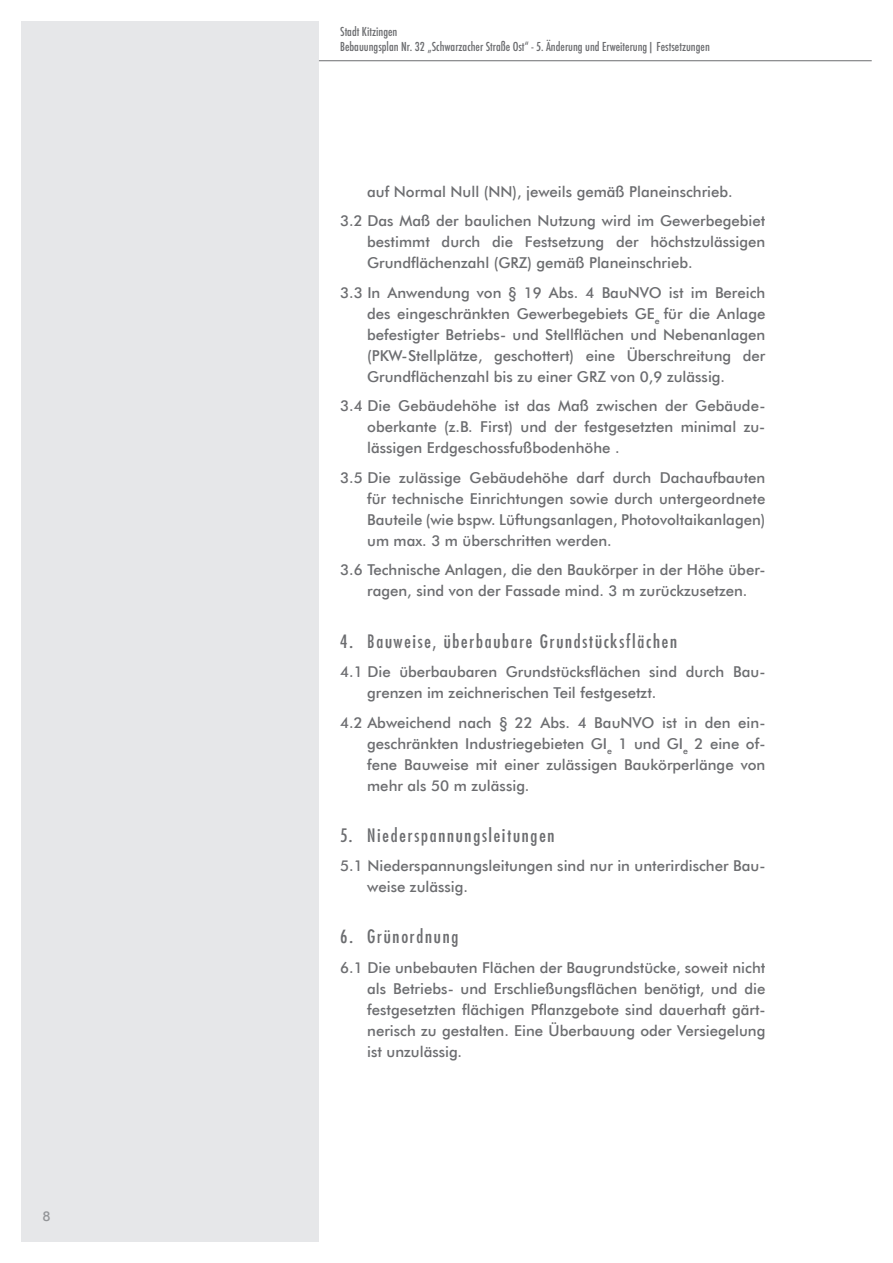
<style>
.page{position:relative;width:893px;height:1263px;background:#fff}
.page>*{position:absolute;margin:0;border:0;box-sizing:border-box;transform-origin:0 0}
.t1{font:condensed 18px "Futura";letter-spacing:.1em;color:#6c6d70}
.t2{font:500 15px/21px "Futura BT";color:#6c6d70;text-align:justify}
.t3{font:500 13.5px "Futura BT";color:#939598}
.t4{font:500 condensed 12px/14.4px "Futura";color:#6c6d70}
</style>
<div class="page">
<div style="left:21px;top:21px;width:298px;height:1221px;background:#e6e7e9"></div>
<hr style="left:319px;top:60px;width:553px;height:1px;background:#6c6d70">
<p class="t3" style="left:43px;top:1207px;width:10px">8</p>
<p class="t4" style="left:340px;top:25px;width:371px">Stadt Kitzingen<br>Bebauungsplan Nr. 32 „Schwarzacher Straße Ost“ - 5. Änderung und Erweiterung| Festsetzungen</p>
<p class="t2" style="left:340px;top:177px;width:427px;line-height:29.5px;text-align:center">auf Normal Null (NN), jeweils gemäß Planeinschrieb.<br>3.2 Das Maß der baulichen Nutzung wird im Gewerbegebiet</p>
<p class="t2" style="left:367px;top:231px;width:400px">bestimmt durch die Festsetzung der höchstzulässigen<br>Grundflächenzahl (GRZ) gemäß Planeinschrieb.</p>
<p class="t2" style="left:367px;top:282px;width:400px;text-indent:-27px">3.3 In Anwendung von § 19 Abs. 4 BauNVO ist im Bereich des eingeschränkten Gewerbegebiets GE<sub>e</sub> für die Anlage befestigter Betriebs- und Stellflächen und Nebenanlagen (PKW-Stellplätze, geschottert) eine Überschreitung der Grundflächenzahl bis zu einer GRZ von 0,9 zulässig.</p>
<p class="t2" style="left:367px;top:395px;width:400px;text-indent:-27px">3.4 Die Gebäudehöhe ist das Maß zwischen der Gebäude&shy;oberkante (z.B. First) und der festgesetzten minimal zu&shy;lässigen Erdgeschossfußbodenhöhe .</p>
<p class="t2" style="left:367px;top:467px;width:400px;text-indent:-27px">3.5 Die zulässige Gebäudehöhe darf durch Dachaufbauten für technische Einrichtungen sowie durch untergeordnete Bauteile (wie bspw. Lüftungsanlagen, Photovoltaikanlagen) um max. 3 m überschritten werden.</p>
<p class="t2" style="left:367px;top:559px;width:400px;text-indent:-27px">3.6 Technische Anlagen, die den Baukörper in der Höhe über&shy;ragen, sind von der Fassade mind. 3 m zurückzusetzen.</p>
<p class="t1" style="left:340px;top:629px;width:338px">4. Bauweise, überbaubare Grundstücksflächen</p>
<p class="t2" style="left:367px;top:661px;width:400px;text-indent:-27px">4.1 Die überbaubaren Grundstücksflächen sind durch Bau&shy;grenzen im zeichnerischen Teil festgesetzt.</p>
<p class="t2" style="left:367px;top:711px;width:400px;text-indent:-27px">4.2 Abweichend nach § 22 Abs. 4 BauNVO ist in den ein&shy;geschränkten Industriegebieten GI<sub>e</sub> 1 und GI<sub>e</sub> 2 eine of&shy;fene Bauweise mit einer zulässigen Baukörperlänge von mehr als 50 m zulässig.</p>
<p class="t1" style="left:340px;top:823px;width:216px">5. Niederspannungsleitungen</p>
<p class="t2" style="left:367px;top:855px;width:400px;text-indent:-27px">5.1 Niederspannungsleitungen sind nur in unterirdischer Bau&shy;weise zulässig.</p>
<p class="t1" style="left:340px;top:925px;width:120px">6. Grünordnung</p>
<p class="t2" style="left:367px;top:957px;width:400px;text-indent:-27px">6.1 Die unbebauten Flächen der Baugrundstücke, soweit nicht als Betriebs- und Erschließungsflächen benötigt, und die festgesetzten flächigen Pflanzgebote sind dauerhaft gärt&shy;nerisch zu gestalten. Eine Überbauung oder Versiegelung ist unzulässig.</p>
</div>
